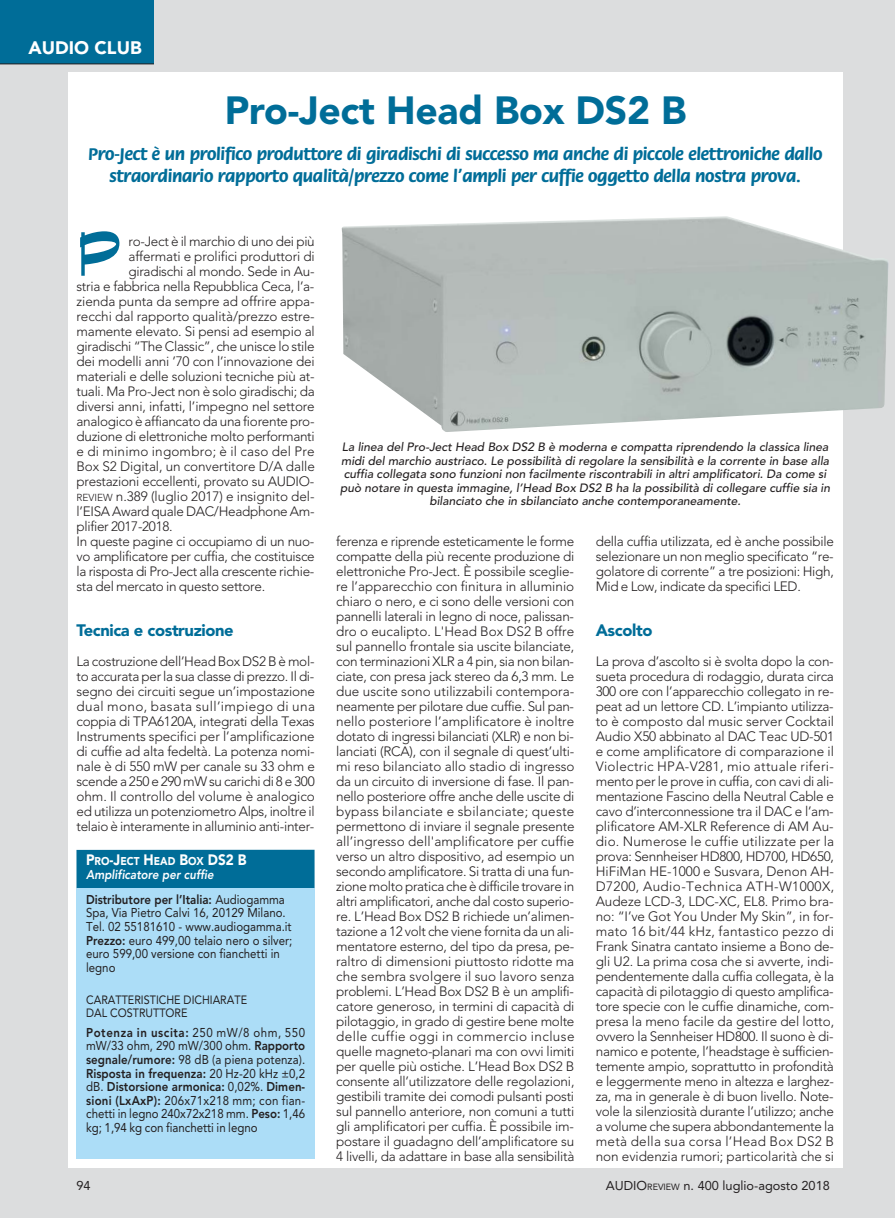
<style>
.page{position:relative;width:895px;height:1218px;background:#fff}
.page>*{position:absolute;margin:0;border:0;box-sizing:border-box;transform-origin:0 0}
.t1{font:700 69px "Graphite Std";color:#006d98}
.t2{font:900 39px "Avenir";letter-spacing:-.005em;color:#006d98}
.t3{font:700 18px/22.5px "Flora Std";letter-spacing:-.015em;color:#006d98;text-align:center}
.t4{font:900 18px "Avenir";color:#fff}
.t5{font:900 16.5px "Avenir";letter-spacing:-.025em;color:#006d98}
.t6{font:300 13.5px/15px "Avenir";letter-spacing:-.02em;color:#231f20;text-align:justify}
.t7{font:300 13.5px "Avenir";color:#231f20}
.t8{font:300 13.5px "Avenir";letter-spacing:.015em;color:#231f20}
.t9{font:12.75px/13.6px "Avenir";color:#231f20;scale:.9 1}
.t10{font:800 12.75px/24.8px "Avenir";color:#231f20;scale:.9 1}
.t11{font:12.75px "Avenir";color:#231f20}
.t12{font:italic 500 12px/13.5px "Avenir";color:#231f20;text-align:center}
.t13{font:12px/12.8px "Avenir";color:#231f20;scale:.9 1}
.t14{font:900 11.25px "Avenir";color:#fff;scale:.9 1}
.s1{font-size:10.2px}
.s2{font-size:15px}
.s3{font-style:italic;color:#fff}
.s4{font-weight:400}
.s5{font-weight:800}
.s6{font-size:9px}
</style>
<div class="page">
<hr style="left:894px;top:0;width:1px;height:1217px;background:#dcddde">
<div style="left:0;top:0;width:893px;height:1217px;background:#dcddde"></div>
<div style="left:68px;top:72px;width:774px;height:1095px;background:#fff"></div>
<div style="left:0;top:0;width:154px;height:64px;background:#006d98"></div>
<hr style="left:0;top:64px;width:154px;height:1px;background:#231f20">
<div style="left:76px;top:849px;width:238px;height:41px;background:#006d98"></div>
<div style="left:76px;top:888px;width:239px;height:270px;background:#acddf7"></div>
<img style="left:341px;top:216px;width:547px;height:216px">
<h3 class="t4" style="left:29px;top:33px;width:114px">AUDIO CLUB</h3>
<h2 class="t2" style="left:225px;top:77px;width:463px">Pro-Ject Head Box DS2 B</h2>
<h3 class="t3" style="left:88px;top:144px;width:735px">Pro-Ject è un prolifico produttore di giradischi di successo ma anche di piccole elettroniche dallo straordinario rapporto qualità/prezzo come l’ampli per cuffie oggetto della nostra prova.</h3>
<h1 class="t1" style="left:76px;top:227px;width:45px">P</h1>
<p class="t6" style="left:128px;top:233px;width:188px">ro-Ject è il marchio di uno dei più</p>
<p class="t6" style="left:128px;top:248px;width:188px">affermati e prolifici produttori di</p>
<p class="t6" style="left:128px;top:263px;width:187px">giradischi al mondo. Sede in Au-</p>
<p class="t6" style="left:76px;top:278px;width:239px">stria e fabbrica nella Repubblica Ceca, l’a-</p>
<p class="t6" style="left:76px;top:293px;width:239px">zienda punta da sempre ad offrire appa-</p>
<p class="t6" style="left:76px;top:308px;width:239px">recchi dal rapporto qualità/prezzo estre-</p>
<p class="t6" style="left:76px;top:323px;width:240px">mamente elevato. Si pensi ad esempio al</p>
<p class="t6" style="left:76px;top:338px;width:239px">giradischi “The Classic”, che unisce lo stile</p>
<p class="t6" style="left:76px;top:353px;width:239px">dei modelli anni ’70 con l’innovazione dei</p>
<p class="t6" style="left:76px;top:368px;width:239px">materiali e delle soluzioni tecniche più at-</p>
<p class="t6" style="left:76px;top:383px;width:239px">tuali. Ma Pro-Ject non è solo giradischi; da</p>
<p class="t6" style="left:76px;top:398px;width:240px">diversi anni, infatti, l’impegno nel settore</p>
<p class="t6" style="left:76px;top:413px;width:239px">analogico è affiancato da una fiorente pro-</p>
<p class="t6" style="left:76px;top:428px;width:240px">duzione di elettroniche molto performanti</p>
<p class="t8" style="left:76px;top:443px;width:240px">e di minimo ingombro; è il caso del Pre</p>
<p class="t6" style="left:76px;top:458px;width:240px">Box S2 Digital, un convertitore D/A dalle</p>
<p class="t6" style="left:76px;top:473px;width:239px">prestazioni eccellenti, provato su AUDIO-</p>
<p class="t7" style="left:76px;top:488px;width:239px"><span class="s1">REVIEW</span> n.389 (luglio 2017) e insignito del-</p>
<p class="t6" style="left:76px;top:503px;width:239px">l’EISA Award quale DAC/Headphone Am-</p>
<p class="t6" style="left:76px;top:518px;width:98px">plifier 2017-2018.</p>
<p class="t6" style="left:76px;top:533px;width:239px">In queste pagine ci occupiamo di un nuo-</p>
<p class="t6" style="left:76px;top:548px;width:240px">vo amplificatore per cuffia, che costituisce</p>
<p class="t6" style="left:76px;top:563px;width:239px">la risposta di Pro-Ject alla crescente richie-</p>
<p class="t6" style="left:76px;top:578px;width:190px">sta del mercato in questo settore.</p>
<p class="t5" style="left:76px;top:616px;width:159px">Tecnica e costruzione</p>
<p class="t6" style="left:76px;top:653px;width:240px">La costruzione dell’Head Box DS2 B è mol&shy;to accurata per la sua classe di prezzo. Il di&shy;segno dei circuiti segue un’impostazione dual mono, basata sull’impiego di una coppia di TPA6120A, integrati della Texas Instruments specifici per l’amplificazione di cuffie ad alta fedeltà. La potenza nomi&shy;nale è di 550 mW per canale su 33 ohm e scende a 250 e 290 mW su carichi di 8 e 300 ohm. Il controllo del volume è analogico ed utilizza un potenziometro Alps, inoltre il telaio è interamente in alluminio anti-inter-</p>
<p class="t14" style="left:86px;top:856px;width:180px"><span class="s2">P</span>RO<span class="s2">-J</span>ECT <span class="s2">H</span>EAD <span class="s2">B</span>OX <span class="s2">DS2 B</span></p>
<p class="t10" style="left:86px;top:863px;width:222px"><span class="s3">Amplificatore per cuffie<br></span>Distributore per l’Italia: <span class="s4">Audiogamma</span></p>
<p class="t9" style="left:86px;top:907px;width:230px">Spa, Via Pietro Calvi 16, 20129 Milano.<br>Tel. 02 55181610 - www.audiogamma.it<br><span class="s5">Prezzo:</span> euro 499,00 telaio nero o silver; euro 599,00 versione con fianchetti in legno</p>
<p class="t13" style="left:86px;top:994px;width:180px">CARATTERISTICHE DICHIARATE<br>DAL COSTRUTTORE</p>
<p class="t9" style="left:86px;top:1026px;width:245px;text-align:justify"><span class="s5">Potenza in uscita:</span> 250 mW/8 ohm, 550 mW/33 ohm, 290 mW/300 ohm. <span class="s5">Rapporto segnale/rumore:</span> 98 dB (a piena potenza).<br><span class="s5">Risposta in frequenza:</span> 20 Hz-20 kHz ±0,2 dB. <span class="s5">Distorsione armonica:</span> 0,02%. <span class="s5">Dimen&shy;sioni (LxAxP):</span> 206x71x218 mm; con fian&shy;chetti in legno 240x72x218 mm. <span class="s5">Peso:</span> 1,46 kg; 1,94 kg con fianchetti in legno</p>
<p class="t12" style="left:340px;top:440px;width:491px">La linea del Pro-Ject Head Box DS2 B è moderna e compatta riprendendo la classica linea midi del marchio austriaco. Le possibilità di regolare la sensibilità e la corrente in base alla cuffia collegata sono funzioni non facilmente riscontrabili in altri amplificatori. Da come si può notare in questa immagine, l’Head Box DS2 B ha la possibilità di collegare cuffie sia in bilanciato che in sbilanciato anche contemporaneamente.</p>
<p class="t6" style="left:336px;top:533px;width:240px">ferenza e riprende esteticamente le forme compatte della più recente produzione di elettroniche Pro-Ject. È possibile sceglie&shy;re l’apparecchio con finitura in alluminio chiaro o nero, e ci sono delle versioni con pannelli laterali in legno di noce, palissan&shy;dro o eucalipto. L'Head Box DS2 B offre sul pannello frontale sia uscite bilanciate, con terminazioni XLR a 4 pin, sia non bilan&shy;ciate, con presa jack stereo da 6,3 mm. Le due uscite sono utilizzabili contempora&shy;neamente per pilotare due cuffie. Sul pan&shy;nello posteriore l’amplificatore è inoltre dotato di ingressi bilanciati (XLR) e non bi&shy;lanciati (RCA), con il segnale di quest’ulti&shy;mi reso bilanciato allo stadio di ingresso da un circuito di inversione di fase. Il pan&shy;nello posteriore offre anche delle uscite di bypass bilanciate e sbilanciate; queste permettono di inviare il segnale presente all’ingresso dell'amplificatore per cuffie verso un altro dispositivo, ad esempio un secondo amplificatore. Si tratta di una fun&shy;zione molto pratica che è difficile trovare in altri amplificatori, anche dal costo superio&shy;re. L’Head Box DS2 B richiede un’alimen&shy;tazione a 12 volt che viene fornita da un ali&shy;mentatore esterno, del tipo da presa, pe&shy;raltro di dimensioni piuttosto ridotte ma che sembra svolgere il suo lavoro senza problemi. L’Head Box DS2 B è un amplifi&shy;catore generoso, in termini di capacità di pilotaggio, in grado di gestire bene molte delle cuffie oggi in commercio incluse quelle magneto-planari ma con ovvi limiti per quelle più ostiche. L’Head Box DS2 B consente all’utilizzatore delle regolazioni, gestibili tramite dei comodi pulsanti posti sul pannello anteriore, non comuni a tutti gli amplificatori per cuffia. È possibile im&shy;postare il guadagno dell’amplificatore su 4 livelli, da adattare in base alla sensibilità</p>
<p class="t6" style="left:595px;top:533px;width:239px">della cuffia utilizzata, ed è anche possibile selezionare un non meglio specificato “re&shy;golatore di corrente” a tre posizioni: High, Mid e Low, indicate da specifici LED.</p>
<p class="t5" style="left:595px;top:616px;width:58px">Ascolto</p>
<p class="t6" style="left:595px;top:653px;width:240px">La prova d’ascolto si è svolta dopo la con&shy;sueta procedura di rodaggio, durata circa 300 ore con l’apparecchio collegato in re&shy;peat ad un lettore CD. L’impianto utilizza&shy;to è composto dal music server Cocktail Audio X50 abbinato al DAC Teac UD-501 e come amplificatore di comparazione il Violectric HPA-V281, mio attuale riferi&shy;mento per le prove in cuffia, con cavi di ali&shy;mentazione Fascino della Neutral Cable e cavo d’interconnessione tra il DAC e l’am&shy;plificatore AM-XLR Reference di AM Au&shy;dio. Numerose le cuffie utilizzate per la prova: Sennheiser HD800, HD700, HD650, HiFiMan HE-1000 e Susvara, Denon AH-D7200, Audio-Technica ATH-W1000X, Audeze LCD-3, LDC-XC, EL8. Primo bra&shy;no: “I’ve Got You Under My Skin”, in for&shy;mato 16 bit/44 kHz, fantastico pezzo di Frank Sinatra cantato insieme a Bono de&shy;gli U2. La prima cosa che si avverte, indi&shy;pendentemente dalla cuffia collegata, è la capacità di pilotaggio di questo amplifica&shy;tore specie con le cuffie dinamiche, com&shy;presa la meno facile da gestire del lotto, ovvero la Sennheiser HD800. Il suono è di&shy;namico e potente, l’headstage è sufficien&shy;temente ampio, soprattutto in profondità e leggermente meno in altezza e larghez&shy;za, ma in generale è di buon livello. Note&shy;vole la silenziosità durante l’utilizzo; anche a volume che supera abbondantemente la metà della sua corsa l’Head Box DS2 B non evidenzia rumori; particolarità che si</p>
<p class="t11" style="left:76px;top:1175px;width:16px">94</p>
<p class="t11" style="left:605px;top:1175px;width:225px">AUDIO<span class="s6">REVIEW</span> n. 400 luglio-agosto 2018</p>
</div>
